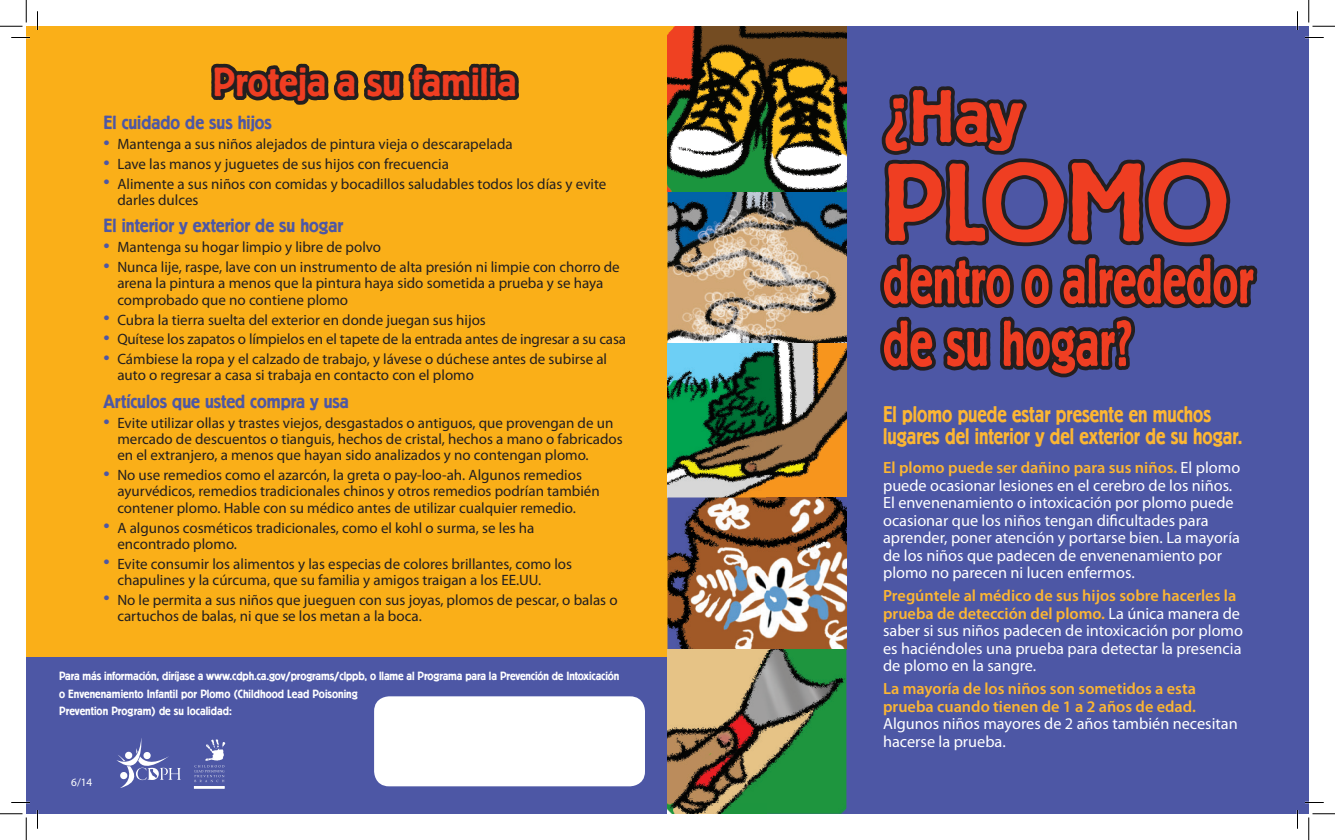
<style>
.page{position:relative;width:1335px;height:840px;background:#fff}
.page>*{position:absolute;margin:0;border:0;box-sizing:border-box;transform-origin:0 0}
.t1{font:600 115px "Berliner Gro D";color:#ef3e22}
.t2{font:600 77.5px "Berliner Gro D";color:#ef3e22}
.t3{font:600 67.5px/62.5px "Berliner Gro D";color:#ef3e22;scale:.78 1}
.t4{font:600 42.5px "Berliner Gro D";color:#ef3e22}
.t5{font:600 23.75px/22.5px "Berliner Gro D";color:#fcb633;scale:.89 1}
.t6{font:600 20px "Berliner Gro D";color:#4d57a5}
.t7{font:16.25px/17.5px "Myriad Pro";color:#fff}
.t8{font:600 16.25px/17.5px "Myriad Pro";color:#fcb633}
.t9{font:15px/16.2px "Myriad Pro";color:#231f20}
.t10{font:600 12.5px/17.5px "Berliner Gro D";letter-spacing:-.01em;color:#fff}
.t11{font:11.25px "Myriad Pro";color:#fff}
.s1{font-weight:600;font-size:20px;color:#4d57a5}
.s2{font-weight:600;color:#fcb633}
</style>
<div class="page">
<div style="left:26px;top:26px;width:760px;height:776px;background:#faaf18"></div>
<div style="left:767px;top:26px;width:542px;height:788px;background:#4d57a5"></div>
<svg style="left:880px;top:86px;width:378px;height:292px"></svg>
<div style="left:26px;top:658px;width:642px;height:156px;background:#4d57a5"></div>
<div style="left:374px;top:696px;width:271px;height:90px;background:#fff;border-radius:15px"></div>
<hr style="left:194px;top:787px;width:30px;height:1px;background:#fff">
<svg style="left:194px;top:765px;width:30px;height:17px"></svg>
<img style="left:205px;top:739px;width:20px;height:22px">
<svg style="left:116px;top:738px;width:65px;height:50px"></svg>
<img style="left:668px;top:26px;width:178px;height:788px">
<img style="left:668px;top:190px;width:178px;height:1px">
<img style="left:668px;top:343px;width:178px;height:1px">
<img style="left:668px;top:649px;width:178px;height:1px">
<svg style="left:211px;top:63px;width:308px;height:42px"></svg>
<svg style="left:11px;top:37px;width:19px;height:1px"></svg>
<svg style="left:1305px;top:37px;width:19px;height:1px"></svg>
<svg style="left:11px;top:802px;width:19px;height:1px"></svg>
<svg style="left:1305px;top:802px;width:19px;height:1px"></svg>
<svg style="left:37px;top:11px;width:1px;height:19px"></svg>
<svg style="left:37px;top:810px;width:1px;height:19px"></svg>
<svg style="left:1297px;top:11px;width:1px;height:19px"></svg>
<svg style="left:1297px;top:810px;width:1px;height:19px"></svg>
<svg style="left:0;top:0;width:27px;height:27px"></svg>
<svg style="left:0;top:814px;width:27px;height:26px"></svg>
<svg style="left:1309px;top:0;width:26px;height:27px"></svg>
<svg style="left:1309px;top:814px;width:26px;height:26px"></svg>
<h3 class="t4" style="left:213px;top:58px;width:305px">Proteja a su familia</h3>
<h3 class="t6" style="left:104px;top:111px;width:170px">El cuidado de sus hijos</h3>
<p class="t9" style="left:104px;top:136px;width:411px"><span class="s1">•</span> Mantenga a sus niños alejados de pintura vieja o descarapelada</p>
<p class="t9" style="left:104px;top:156px;width:347px"><span class="s1">•</span> Lave las manos y juguetes de sus hijos con frecuencia</p>
<p class="t9" style="left:117px;top:176px;width:491px;text-indent:-14px"><span class="s1">•</span> Alimente a sus niños con comidas y bocadillos saludables todos los días y evite darles dulces</p>
<h3 class="t6" style="left:104px;top:215px;width:241px">El interior y exterior de su hogar</h3>
<p class="t9" style="left:104px;top:239px;width:279px"><span class="s1">•</span> Mantenga su hogar limpio y libre de polvo</p>
<p class="t9" style="left:117px;top:259px;width:504px;text-indent:-14px"><span class="s1">•</span> Nunca lije, raspe, lave con un instrumento de alta presión ni limpie con chorro de arena la pintura a menos que la pintura haya sido sometida a prueba y se haya comprobado que no contiene plomo</p>
<p class="t9" style="left:104px;top:312px;width:384px"><span class="s1">•</span> Cubra la tierra suelta del exterior en donde juegan sus hijos</p>
<p class="t9" style="left:104px;top:332px;width:524px"><span class="s1">•</span> Quítese los zapatos o límpielos en el tapete de la entrada antes de ingresar a su casa</p>
<p class="t9" style="left:117px;top:351px;width:491px;text-indent:-14px"><span class="s1">•</span> Cámbiese la ropa y el calzado de trabajo, y lávese o dúchese antes de subirse al auto o regresar a casa si trabaja en contacto con el plomo</p>
<h3 class="t6" style="left:104px;top:390px;width:247px">Artículos que usted compra y usa</h3>
<p class="t9" style="left:117px;top:415px;width:507px;text-indent:-14px"><span class="s1">•</span> Evite utilizar ollas y trastes viejos, desgastados o antiguos, que provengan de un mercado de descuentos o tianguis, hechos de cristal, hechos a mano o fabricados en el extranjero, a menos que hayan sido analizados y no contengan plomo.</p>
<p class="t9" style="left:117px;top:467px;width:484px;text-indent:-14px"><span class="s1">•</span> No use remedios como el azarcón, la greta o pay-loo-ah. Algunos remedios ayurvédicos, remedios tradicionales chinos y otros remedios podrían también contener plomo. Hable con su médico antes de utilizar cualquier remedio.</p>
<p class="t9" style="left:117px;top:520px;width:419px;text-indent:-14px"><span class="s1">•</span> A algunos cosméticos tradicionales, como el kohl o surma, se les ha encontrado plomo.</p>
<p class="t9" style="left:117px;top:556px;width:456px;text-indent:-14px"><span class="s1">•</span> Evite consumir los alimentos y las especias de colores brillantes, como los chapulines y la cúrcuma, que su familia y amigos traigan a los EE.UU.</p>
<p class="t9" style="left:117px;top:592px;width:502px;text-indent:-14px"><span class="s1">•</span> No le permita a sus niños que jueguen con sus joyas, plomos de pescar, o balas o cartuchos de balas, ni que se los metan a la boca.</p>
<p class="t10" style="left:59px;top:667px;width:562px">Para más información, diríjase a www.cdph.ca.gov/programs/clppb, o llame al Programa para la Prevención de Intoxicación o Envenenamiento Infantil por Plomo (Childhood Lead Poisoning<br>Prevention Program) de su localidad:</p>
<p class="t11" style="left:71px;top:776px;width:23px">6/14</p>
<h2 class="t2" style="left:883px;top:73px;width:140px">¿Hay</h2>
<h1 class="t1" style="left:883px;top:139px;width:347px">PLOMO</h1>
<h3 class="t3" style="left:883px;top:250px;width:477px">dentro o alrededor de su hogar?</h3>
<h3 class="t5" style="left:883px;top:403px;width:405px">El plomo puede estar presente en muchos lugares del interior y del exterior de su hogar.</h3>
<p class="t7" style="left:883px;top:459px;width:359px"><span class="s2">El plomo puede ser dañino para sus niños.</span> El plomo puede ocasionar lesiones en el cerebro de los niños.<br>El envenenamiento o intoxicación por plomo puede ocasionar que los niños tengan dificultades para aprender, poner atención y portarse bien. La mayoría de los niños que padecen de envenenamiento por plomo no parecen ni lucen enfermos.</p>
<p class="t7" style="left:883px;top:587px;width:361px"><span class="s2">Pregúntele al médico de sus hijos sobre hacerles la prueba de detección del plomo.</span> La única manera de saber si sus niños padecen de intoxicación por plomo es haciéndoles una prueba para detectar la presencia de plomo en la sangre.</p>
<p class="t8" style="left:883px;top:680px;width:314px">La mayoría de los niños son sometidos a esta prueba cuando tienen de 1 a 2 años de edad.</p>
<p class="t7" style="left:883px;top:715px;width:356px">Algunos niños mayores de 2 años también necesitan hacerse la prueba.</p>
</div>
